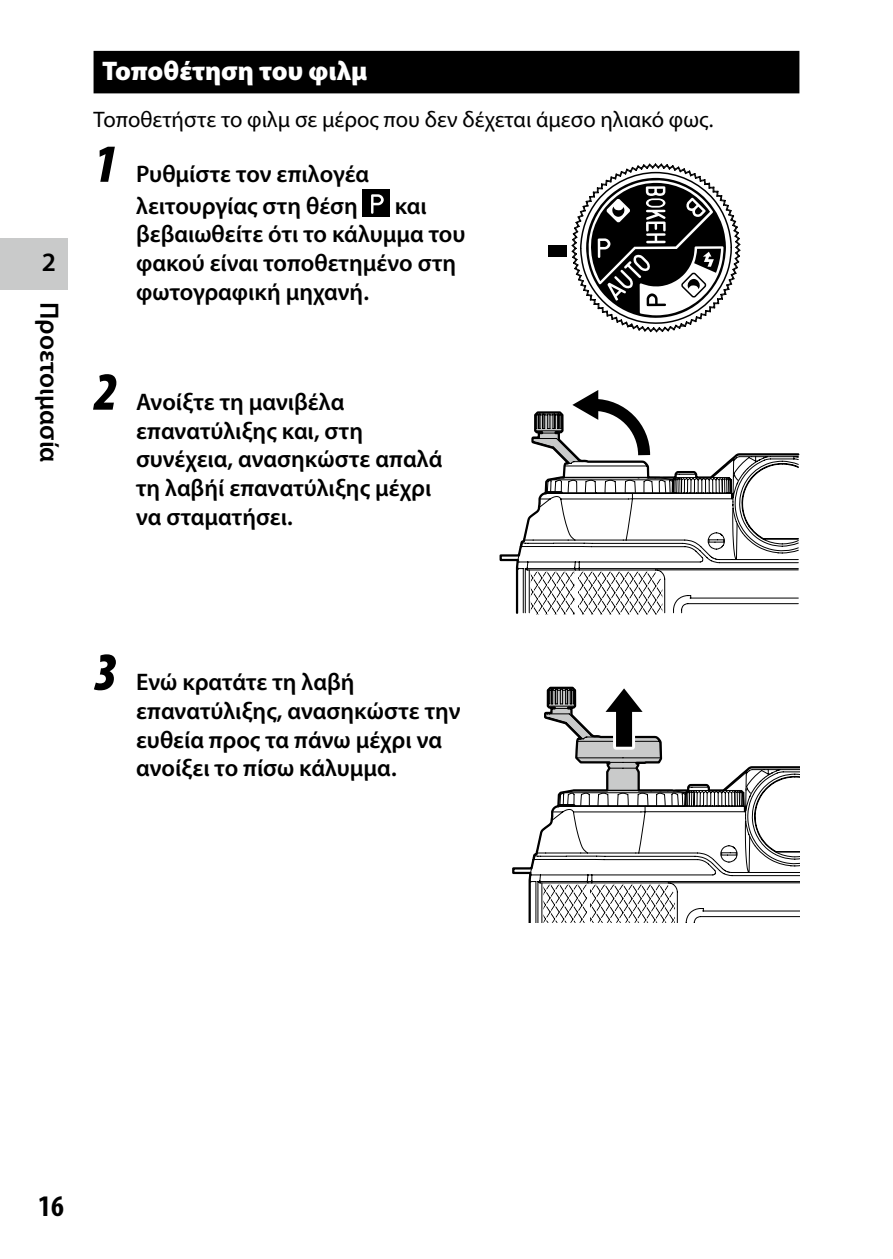
<style>
.page{position:relative;width:893px;height:1259px;background:#fff}
.page>*{position:absolute;margin:0;border:0;box-sizing:border-box;transform-origin:0 0}
.t1{font:italic 900 condensed 54px "Myriad Pro";color:#000}
.t2{font:700 condensed 30px "Myriad Pro";color:#000}
.t3{font:900 27px "Myriad Pro";color:#fff}
.t4{font:600 26.7px "Myriad Pro";color:#000}
.t5{font:600 24px/28.8px "Myriad Pro";color:#000}
.t6{font:22.5px "Myriad Pro";color:#000}
</style>
<div class="page">
<div style="left:0;top:238px;width:68px;height:51px;background:#c9caca"></div>
<div style="left:94px;top:51px;width:705px;height:42px;background:#000"></div>
<div style="left:363px;top:190px;width:27px;height:27px;background:#000"></div>
<svg style="left:371px;top:194px;width:13px;height:20px"></svg>
<svg style="left:571px;top:163px;width:170px;height:170px"></svg>
<div style="left:549px;top:245px;width:18px;height:12px;background:#000"></div>
<svg style="left:499px;top:436px;width:300px;height:179px"></svg>
<svg style="left:533px;top:390px;width:123px;height:77px"></svg>
<svg style="left:512px;top:712px;width:287px;height:211px"></svg>
<svg style="left:545px;top:686px;width:254px;height:172px"></svg>
<p class="t4" style="left:42px;top:247px;width:16px">2</p>
<p class="t4" style="left:64px;top:302px;width:162px;rotate:90deg">Προετοιμασία</p>
<p class="t3" style="left:102px;top:56px;width:267px">Τοποθέτηση του φιλμ</p>
<p class="t6" style="left:94px;top:108px;width:621px">Τοποθετήστε το φιλμ σε μέρος που δεν δέχεται άμεσο ηλιακό φως.</p>
<h1 class="t1" style="left:94px;top:135px;width:26px">1</h1>
<p class="t5" style="left:136px;top:158px;width:235px;line-height:31.8px">Ρυθμίστε τον επιλογέα λειτουργίας στη θέση</p>
<p class="t5" style="left:136px;top:191px;width:331px;text-indent:259px">και βεβαιωθείτε ότι το κάλυμμα του φακού είναι τοποθετημένο στη φωτογραφική μηχανή.</p>
<h1 class="t1" style="left:94px;top:363px;width:26px">2</h1>
<p class="t5" style="left:136px;top:387px;width:308px">Ανοίξτε τη μανιβέλα επανατύλιξης και, στη συνέχεια, ανασηκώστε απαλά τη λαβήί επανατύλιξης μέχρι να σταματήσει.</p>
<h1 class="t1" style="left:94px;top:643px;width:26px">3</h1>
<p class="t5" style="left:136px;top:668px;width:326px">Ενώ κρατάτε τη λαβή επανατύλιξης, ανασηκώστε την ευθεία προς τα πάνω μέχρι να ανοίξει το πίσω κάλυμμα.</p>
<p class="t2" style="left:38px;top:1189px;width:27px">16</p>
</div>
